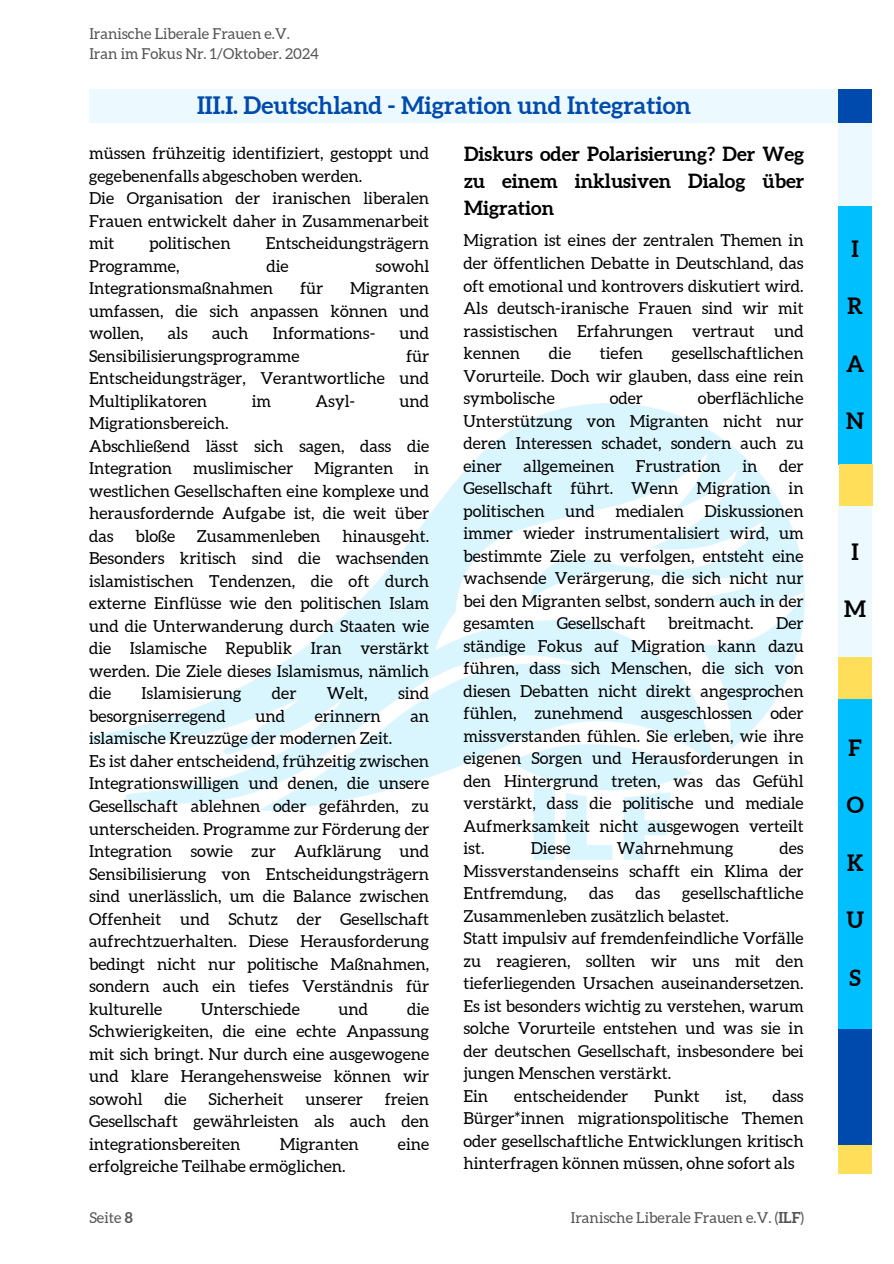
<style>
.page{position:relative;width:894px;height:1264px;background:#fff}
.page>*{position:absolute;margin:0;border:0;box-sizing:border-box;transform-origin:0 0}
.t1{font:700 24px "Aleo";color:#004aad}
.t2{font:700 22.5px "Aleo";color:#000}
.t3{font:700 19.5px/27px "Aleo";color:#000;text-align:justify}
.t4{font:16.5px/22.5px "Aleo";color:#000;text-align:justify}
.t5{font:15px "Aleo";color:#545454}
.s1{color:#fff}
.s2{font-weight:700}
</style>
<div class="page">
<img style="left:89px;top:404px;width:715px;height:455px">
<div style="left:89px;top:89px;width:748px;height:34px;background:#ecfaff"></div>
<div style="left:838px;top:206px;width:33px;height:258px;background:#00bfff"></div>
<div style="left:838px;top:506px;width:33px;height:151px;background:#ecfaff"></div>
<div style="left:838px;top:698px;width:33px;height:331px;background:#00bfff"></div>
<div style="left:838px;top:123px;width:33px;height:83px;background:#ecfaff"></div>
<div style="left:838px;top:464px;width:34px;height:42px;background:#ffde59"></div>
<div style="left:838px;top:657px;width:33px;height:41px;background:#ffde59"></div>
<div style="left:838px;top:1029px;width:33px;height:116px;background:#004aad"></div>
<div style="left:838px;top:1145px;width:33px;height:29px;background:#ffde59"></div>
<div style="left:838px;top:89px;width:33px;height:34px;background:#004aad"></div>
<p class="t5" style="left:89px;top:25px;width:202px">Iranische Liberale Frauen e.V.</p>
<h1 class="t5" style="left:89px;top:46px;width:231px">Iran im Fokus Nr. 1/Oktober. 2024</h1>
<h1 class="t1" style="left:197px;top:91px;width:495px">III.I. Deutschland - Migration und Integration</h1>
<p class="t4" style="left:89px;top:142px;width:341px">müssen frühzeitig identifiziert, gestoppt und gegebenenfalls abgeschoben werden.</p>
<p class="t4" style="left:89px;top:187px;width:341px">Die Organisation der iranischen liberalen Frauen entwickelt daher in Zusammenarbeit mit</p>
<p class="t4" style="left:149px;top:232px;width:83px">politischen</p>
<p class="t4" style="left:265px;top:232px;width:165px">Entscheidungsträgern</p>
<p class="t4" style="left:89px;top:254px;width:92px">Programme,</p>
<p class="t4" style="left:266px;top:254px;width:24px">die</p>
<p class="t4" style="left:375px;top:254px;width:55px">sowohl</p>
<p class="t4" style="left:89px;top:277px;width:186px">Integrationsmaßnahmen</p>
<p class="t4" style="left:300px;top:277px;width:25px">für</p>
<p class="t4" style="left:89px;top:277px;width:341px;text-indent:261px">Migranten umfassen, die sich anpassen können und wollen,</p>
<p class="t4" style="left:168px;top:322px;width:21px">als</p>
<p class="t4" style="left:212px;top:322px;width:38px">auch</p>
<p class="t4" style="left:272px;top:322px;width:104px">Informations-</p>
<p class="t4" style="left:399px;top:322px;width:31px">und</p>
<p class="t4" style="left:89px;top:344px;width:212px">Sensibilisierungsprogramme</p>
<p class="t4" style="left:89px;top:344px;width:341px;text-indent:317px">für Entscheidungsträger, Verantwortliche und Multiplikatoren</p>
<p class="t4" style="left:251px;top:389px;width:21px">im</p>
<p class="t4" style="left:315px;top:389px;width:41px">Asyl-</p>
<p class="t4" style="left:399px;top:389px;width:31px">und</p>
<p class="t4" style="left:89px;top:412px;width:141px">Migrationsbereich.</p>
<h3 class="t4" style="left:89px;top:434px;width:341px">Abschließend lässt sich sagen, dass die<br>Integration</h3>
<h3 class="t4" style="left:193px;top:457px;width:102px">muslimischer</h3>
<h3 class="t4" style="left:314px;top:457px;width:81px">Migranten</h3>
<h3 class="t4" style="left:89px;top:457px;width:341px;text-indent:325px">in westlichen Gesellschaften eine komplexe und herausfordernde Aufgabe ist, die weit über das</h3>
<h3 class="t4" style="left:135px;top:524px;width:41px">bloße</h3>
<h3 class="t4" style="left:197px;top:524px;width:125px">Zusammenleben</h3>
<h3 class="t4" style="left:89px;top:524px;width:341px;text-indent:253px">hinausgeht.<br>Besonders kritisch sind die wachsenden islamistischen Tendenzen, die oft durch externe Einflüsse wie den politischen Islam und die Unterwanderung durch Staaten wie die Islamische Republik Iran verstärkt werden. Die Ziele dieses Islamismus, nämlich die</h3>
<h3 class="t4" style="left:142px;top:682px;width:101px">Islamisierung</h3>
<h3 class="t4" style="left:272px;top:682px;width:26px">der</h3>
<h3 class="t4" style="left:327px;top:682px;width:42px">Welt,</h3>
<h3 class="t4" style="left:398px;top:682px;width:33px">sind</h3>
<h3 class="t4" style="left:89px;top:704px;width:138px">besorgniserregend</h3>
<h3 class="t4" style="left:255px;top:704px;width:31px">und</h3>
<h3 class="t4" style="left:314px;top:704px;width:68px">erinnern</h3>
<h3 class="t4" style="left:410px;top:704px;width:20px">an</h3>
<h3 class="t4" style="left:89px;top:727px;width:304px">islamische Kreuzzüge der modernen Zeit.</h3>
<p class="t4" style="left:89px;top:749px;width:341px">Es ist daher entscheidend, frühzeitig zwischen Integrationswilligen und denen, die unsere Gesellschaft ablehnen oder gefährden, zu unterscheiden. Programme zur Förderung der Integration sowie zur Aufklärung und Sensibilisierung von Entscheidungsträgern sind unerlässlich, um die Balance zwischen Offenheit und Schutz der Gesellschaft aufrechtzuerhalten. Diese Herausforderung bedingt nicht nur politische Maßnahmen, sondern auch ein tiefes Verständnis für kulturelle</p>
<p class="t4" style="left:89px;top:997px;width:341px;text-indent:318px">die Schwierigkeiten, die eine echte Anpassung mit sich bringt. Nur durch eine ausgewogene und klare Herangehensweise können wir sowohl</p>
<p class="t4" style="left:201px;top:997px;width:100px">Unterschiede</p>
<p class="t4" style="left:338px;top:997px;width:31px">und</p>
<p class="t4" style="left:164px;top:1087px;width:24px">die</p>
<p class="t4" style="left:208px;top:1087px;width:77px">Sicherheit</p>
<p class="t4" style="left:305px;top:1087px;width:59px">unserer</p>
<p class="t4" style="left:89px;top:1087px;width:341px;text-indent:295px">freien Gesellschaft gewährleisten als auch den integrationsbereiten</p>
<p class="t4" style="left:279px;top:1132px;width:81px">Migranten</p>
<p class="t4" style="left:398px;top:1132px;width:33px">eine</p>
<p class="t4" style="left:89px;top:1154px;width:258px">erfolgreiche Teilhabe ermöglichen.</p>
<p class="t3" style="left:464px;top:140px;width:341px">Diskurs oder Polarisierung? Der Weg zu einem inklusiven Dialog über Migration</p>
<p class="t4" style="left:463px;top:229px;width:341px">Migration ist eines der zentralen Themen in der öffentlichen Debatte in Deutschland, das oft emotional und kontrovers diskutiert wird.<br>Als deutsch-iranische Frauen sind wir mit rassistischen Erfahrungen vertraut und kennen</p>
<p class="t4" style="left:548px;top:342px;width:24px">die</p>
<p class="t4" style="left:599px;top:342px;width:45px">tiefen</p>
<p class="t4" style="left:463px;top:342px;width:341px;text-indent:208px">gesellschaftlichen Vorurteile. Doch wir glauben, dass eine rein symbolische</p>
<p class="t4" style="left:609px;top:387px;width:35px">oder</p>
<p class="t4" style="left:463px;top:387px;width:341px;text-indent:234px">oberflächliche Unterstützung von Migranten nicht nur deren Interessen schadet, sondern auch zu einer</p>
<p class="t4" style="left:463px;top:454px;width:341px;text-indent:315px">der Gesellschaft führt. Wenn Migration in politischen und medialen Diskussionen immer wieder instrumentalisiert wird, um bestimmte Ziele zu verfolgen, entsteht eine wachsende Verärgerung, die sich nicht nur bei den Migranten selbst, sondern auch in der gesamten</p>
<p class="t4" style="left:523px;top:454px;width:92px">allgemeinen</p>
<p class="t4" style="left:635px;top:454px;width:86px">Frustration</p>
<p class="t4" style="left:742px;top:454px;width:17px">in</p>
<p class="t4" style="left:556px;top:612px;width:90px">Gesellschaft</p>
<p class="t4" style="left:668px;top:612px;width:87px">breitmacht.</p>
<p class="t4" style="left:463px;top:612px;width:341px;text-indent:312px">Der ständige Fokus auf Migration kann dazu führen, dass sich Menschen, die sich von diesen Debatten nicht direkt angesprochen fühlen, zunehmend ausgeschlossen oder missverstanden fühlen. Sie erleben, wie ihre eigenen Sorgen und Herausforderungen in den Hintergrund treten, was das Gefühl verstärkt, dass die politische und mediale Aufmerksamkeit nicht ausgewogen verteilt ist.</p>
<p class="t4" style="left:463px;top:837px;width:341px;text-indent:316px">des Missverstandenseins schafft ein Klima der Entfremdung,</p>
<p class="t4" style="left:530px;top:837px;width:41px">Diese</p>
<p class="t4" style="left:616px;top:837px;width:118px">Wahrnehmung</p>
<p class="t4" style="left:589px;top:882px;width:26px">das</p>
<p class="t4" style="left:635px;top:882px;width:26px">das</p>
<p class="t4" style="left:463px;top:882px;width:341px;text-indent:219px">gesellschaftliche<br>Zusammenleben zusätzlich belastet.</p>
<p class="t4" style="left:463px;top:927px;width:341px">Statt impulsiv auf fremdenfeindliche Vorfälle zu reagieren, sollten wir uns mit den tieferliegenden Ursachen auseinandersetzen.<br>Es ist besonders wichtig zu verstehen, warum solche Vorurteile entstehen und was sie in der deutschen Gesellschaft, insbesondere bei jungen Menschen verstärkt.</p>
<p class="t4" style="left:463px;top:1084px;width:26px">Ein</p>
<p class="t4" style="left:514px;top:1084px;width:116px">entscheidender</p>
<p class="t4" style="left:654px;top:1084px;width:47px">Punkt</p>
<p class="t4" style="left:725px;top:1084px;width:22px">ist,</p>
<p class="t4" style="left:463px;top:1084px;width:341px;text-indent:309px">dass Bürger*innen migrationspolitische Themen oder gesellschaftliche Entwicklungen kritisch hinterfragen können müssen, ohne sofort als <span class="s1">-</span></p>
<p class="t5" style="left:89px;top:1209px;width:45px">Seite <span class="s2">8</span></p>
<p class="t5" style="left:570px;top:1209px;width:235px">Iranische Liberale Frauen e.V. (<span class="s2">ILF</span>)</p>
<p class="t2" style="left:851px;top:236px;width:9px">I</p>
<p class="t2" style="left:847px;top:293px;width:17px">R</p>
<p class="t2" style="left:845px;top:350px;width:20px">A</p>
<p class="t2" style="left:846px;top:408px;width:19px">N</p>
<p class="t2" style="left:851px;top:539px;width:9px">I</p>
<p class="t2" style="left:844px;top:596px;width:23px">M</p>
<h2 class="t2" style="left:848px;top:735px;width:15px">F</h2>
<h2 class="t2" style="left:846px;top:792px;width:19px">O</h2>
<h2 class="t2" style="left:846px;top:849px;width:18px">K</h2>
<h2 class="t2" style="left:846px;top:907px;width:19px">U</h2>
<h2 class="t2" style="left:849px;top:964px;width:13px">S</h2>
</div>
